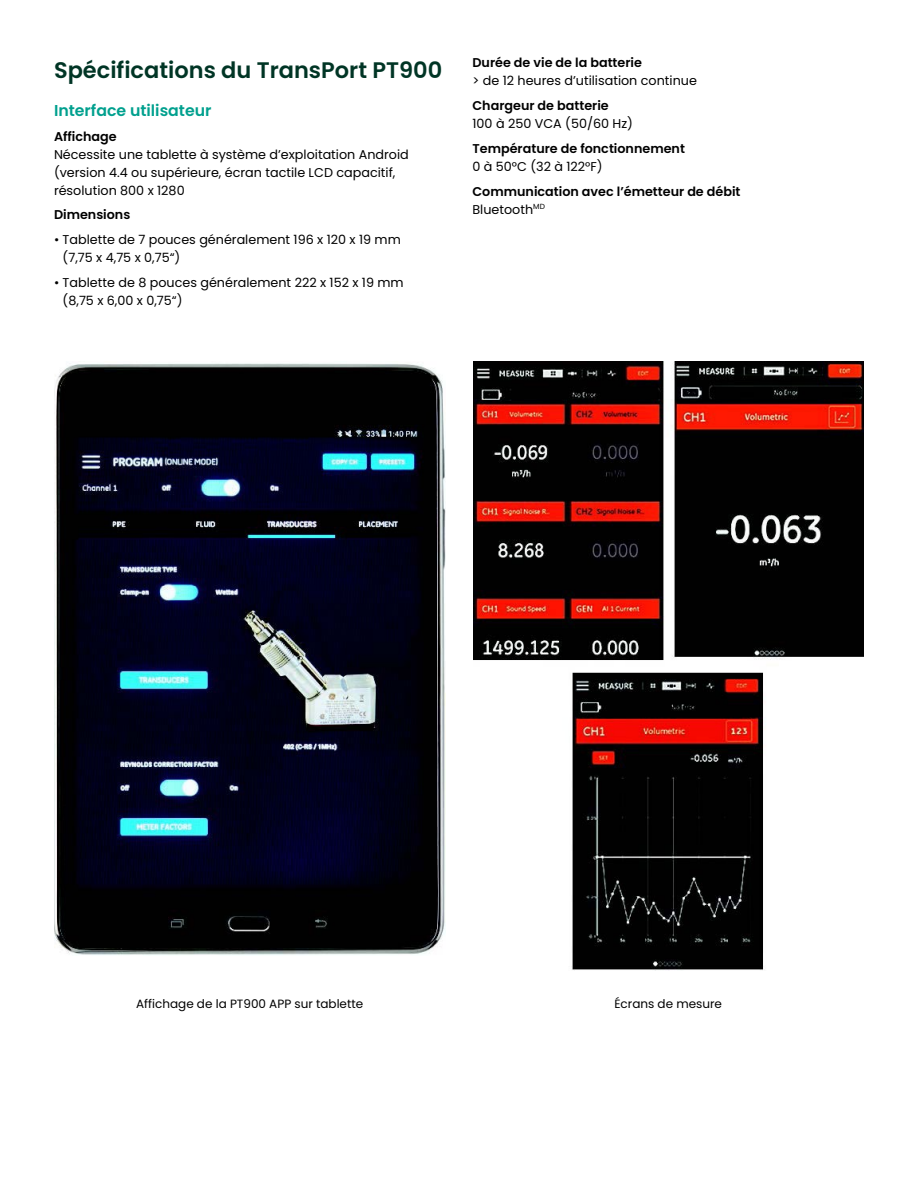
<style>
.page{position:relative;width:918px;height:1188px;background:#fff}
.page>*{position:absolute;margin:0;border:0;box-sizing:border-box;transform-origin:0 0}
.t1{font:600 22.5px "Poppins";color:#003525}
.t2{font:600 15.75px "Poppins";color:#00a08e}
.t3{font:12.75px/18px "Poppins";color:#000}
.t4{font:600 12.75px/18px "Poppins";color:#000}
.t5{font:12px "Poppins";color:#000}
.s1{font-weight:400}
</style>
<div class="page">
<img style="left:474px;top:362px;width:390px;height:608px">
<img style="left:54px;top:363px;width:392px;height:592px">
<h1 class="t1" style="left:54px;top:57px;width:390px">Spécifications du TransPort PT900</h1>
<p class="t2" style="left:54px;top:101px;width:159px">Interface utilisateur</p>
<p class="t4" style="left:54px;top:127px;width:64px">Affichage</p>
<p class="t3" style="left:54px;top:145px;width:356px">Nécessite une tablette à système d’exploitation Android (version 4.4 ou supérieure, écran tactile LCD capacitif, résolution 800 x 1280</p>
<p class="t4" style="left:54px;top:206px;width:78px">Dimensions</p>
<p class="t3" style="left:63px;top:231px;width:340px;text-indent:-9px">• Tablette de 7 pouces généralement 196 x 120 x 19 mm (7,75 x 4,75 x 0,75“)</p>
<p class="t3" style="left:63px;top:273px;width:343px;text-indent:-9px">• Tablette de 8 pouces généralement 222 x 152 x 19 mm (8,75 x 6,00 x 0,75“)</p>
<p class="t4" style="left:473px;top:54px;width:171px">Durée de vie de la batterie</p>
<p class="t3" style="left:473px;top:72px;width:226px">&gt; de 12 heures d’utilisation continue</p>
<p class="t4" style="left:473px;top:97px;width:138px">Chargeur de batterie</p>
<p class="t3" style="left:473px;top:115px;width:162px">100 à 250 VCA (50/60 Hz)</p>
<p class="t4" style="left:473px;top:140px;width:214px">Température de fonctionnement</p>
<p class="t3" style="left:473px;top:158px;width:132px">0 à 50°C (32 à 122°F)</p>
<p class="t4" style="left:473px;top:182px;width:270px">Communication avec l’émetteur de débit<br><span class="s1">Bluetooth</span><sup>MD</sup></p>
<p class="t5" style="left:136px;top:997px;width:229px">Affichage de la PT900 APP sur tablette</p>
<p class="t5" style="left:614px;top:997px;width:109px">Écrans de mesure</p>
</div>
